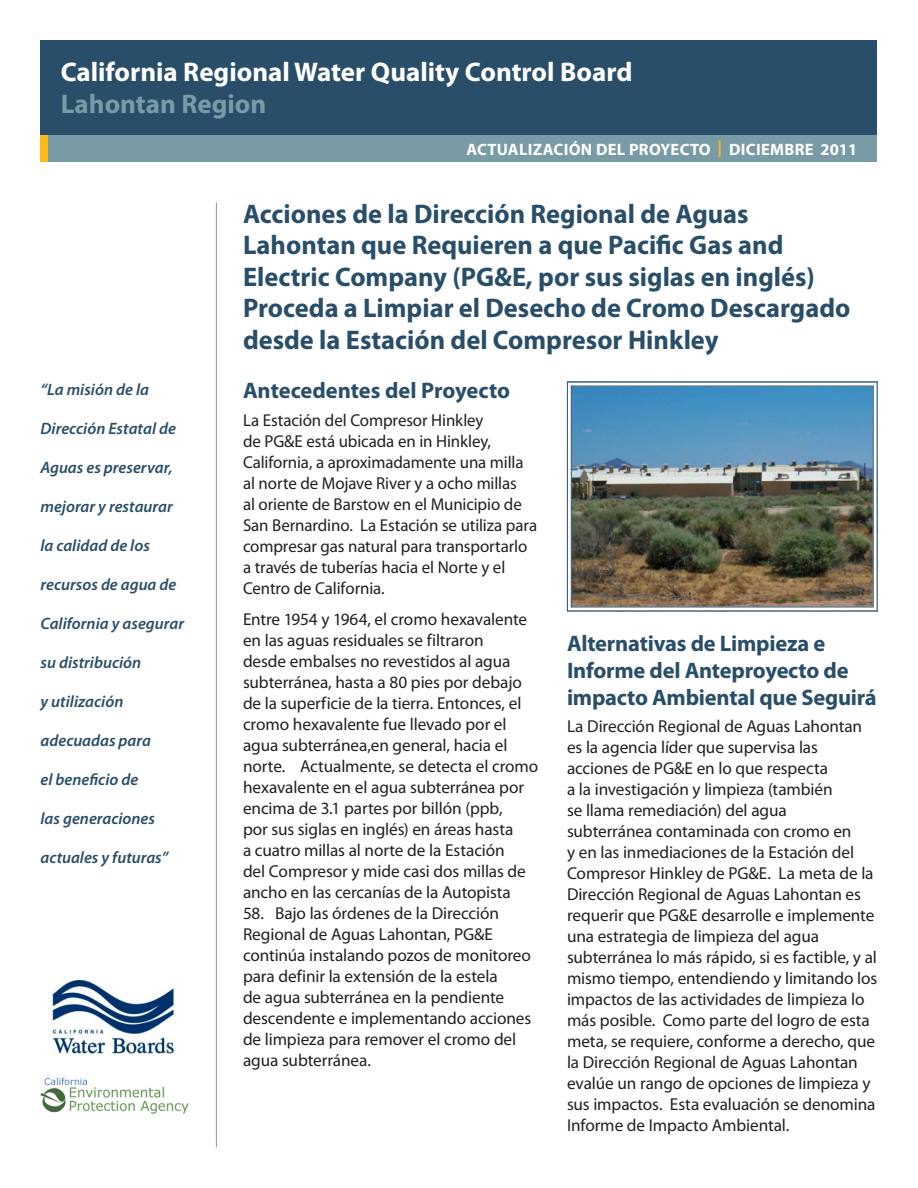
<style>
.page{position:relative;width:918px;height:1188px;background:#fff}
.page>*{position:absolute;margin:0;border:0;box-sizing:border-box;transform-origin:0 0}
.t1{font:700 27px/31.5px "Myriad Pro";color:#294e69}
.t2{font:700 27px "Myriad Pro";color:#fff}
.t3{font:700 27px "Myriad Pro";color:#789ba6}
.t4{font:700 22.5px/27px "Myriad Pro";letter-spacing:-.01em;color:#294e69}
.t5{font:17.25px/21px "Myriad Pro";letter-spacing:-.005em;color:#231f20}
.t6{font:italic 600 16.5px "Myriad Pro";color:#294e69}
.t7{font:700 16.5px "Myriad Pro";letter-spacing:.02em;color:#fff}
.s1{color:#fcb814}
</style>
<div class="page">
<img style="left:40px;top:1076px;width:176px;height:38px">
<div style="left:40px;top:40px;width:838px;height:95px;background:#294e69"></div>
<div style="left:40px;top:135px;width:838px;height:27px;background:#789ba6"></div>
<hr style="left:216px;top:202px;width:1px;height:946px;background:#789ba6">
<div style="left:40px;top:135px;width:8px;height:27px;background:#fcb814"></div>
<img style="left:567px;top:381px;width:311px;height:231px">
<div style="left:571px;top:386px;width:303px;height:221px;border:1px solid #294e69"></div>
<img style="left:52px;top:980px;width:122px;height:76px">
<h1 class="t2" style="left:61px;top:54px;width:573px">California Regional Water Quality Control Board</h1>
<h1 class="t3" style="left:61px;top:87px;width:207px">Lahontan Region</h1>
<p class="t7" style="left:466px;top:138px;width:392px">Actualización del Proyecto <span class="s1">|</span> Diciembre 2011</p>
<p class="t6" style="left:40px;top:379px;width:110px">“La misión de la</p>
<p class="t6" style="left:40px;top:418px;width:137px">Dirección Estatal de</p>
<p class="t6" style="left:40px;top:457px;width:134px">Aguas es preservar,</p>
<p class="t6" style="left:40px;top:496px;width:134px">mejorar y restaurar</p>
<p class="t6" style="left:40px;top:535px;width:111px">la calidad de los</p>
<p class="t6" style="left:40px;top:574px;width:137px">recursos de agua de</p>
<p class="t6" style="left:40px;top:613px;width:145px">California y asegurar</p>
<p class="t6" style="left:40px;top:652px;width:102px">su distribución</p>
<p class="t6" style="left:40px;top:691px;width:84px">y utilización</p>
<p class="t6" style="left:40px;top:730px;width:112px">adecuadas para</p>
<p class="t6" style="left:40px;top:769px;width:99px">el beneficio de</p>
<p class="t6" style="left:40px;top:808px;width:116px">las generaciones</p>
<p class="t6" style="left:40px;top:847px;width:129px">actuales y futuras”</p>
<h1 class="t1" style="left:243px;top:197px;width:609px">Acciones de la Dirección Regional de Aguas Lahontan que Requieren a que Pacific Gas and Electric Company (PG&amp;E, por sus siglas en inglés)<br>Proceda a Limpiar el Desecho de Cromo Descargado desde la Estación del Compresor Hinkley</h1>
<h2 class="t4" style="left:243px;top:376px;width:269px">Antecedentes del Proyecto</h2>
<p class="t5" style="left:243px;top:409px;width:296px">La Estación del Compresor Hinkley<br>de PG&amp;E está ubicada en in Hinkley, California, a aproximadamente una milla al norte de Mojave River y a ocho millas<br>al oriente de Barstow en el Municipio de San Bernardino. La Estación se utiliza para compresar gas natural para transportarlo a través de tuberías hacia el Norte y el Centro de California.</p>
<p class="t5" style="left:243px;top:609px;width:297px">Entre 1954 y 1964, el cromo hexavalente en las aguas residuales se filtraron<br>desde embalses no revestidos al agua subterránea, hasta a 80 pies por debajo de la superficie de la tierra. Entonces, el cromo hexavalente fue llevado por el agua subterránea,en general, hacia el norte. Actualmente, se detecta el cromo hexavalente en el agua subterránea por encima de 3.1 partes por billón (ppb,<br>por sus siglas en inglés) en áreas hasta<br>a cuatro millas al norte de la Estación<br>del Compresor y mide casi dos millas de ancho en las cercanías de la Autopista</p>
<p class="t5" style="left:243px;top:903px;width:290px">58. Bajo las órdenes de la Dirección Regional de Aguas Lahontan, PG&amp;E continúa instalando pozos de monitoreo para definir la extensión de la estela<br>de agua subterránea en la pendiente descendente e implementando acciones de limpieza para remover el cromo del agua subterránea.</p>
<h2 class="t4" style="left:567px;top:629px;width:311px">Alternativas de Limpieza e<br>Informe del Anteproyecto de impacto Ambiental que Seguirá</h2>
<p class="t5" style="left:567px;top:716px;width:312px">La Dirección Regional de Aguas Lahontan es la agencia líder que supervisa las acciones de PG&amp;E en lo que respecta<br>a la investigación y limpieza (también<br>se llama remediación) del agua<br>subterránea contaminada con cromo en<br>y en las inmediaciones de la Estación del Compresor Hinkley de PG&amp;E. La meta de la Dirección Regional de Aguas Lahontan es requerir que PG&amp;E desarrolle e implemente una estrategia de limpieza del agua subterránea lo más rápido, si es factible, y al mismo tiempo, entendiendo y limitando los impactos de las actividades de limpieza lo más posible. Como parte del logro de esta meta, se requiere, conforme a derecho, que la Dirección Regional de Aguas Lahontan evalúe un rango de opciones de limpieza y sus impactos. Esta evaluación se denomina Informe de Impacto Ambiental.</p>
</div>
